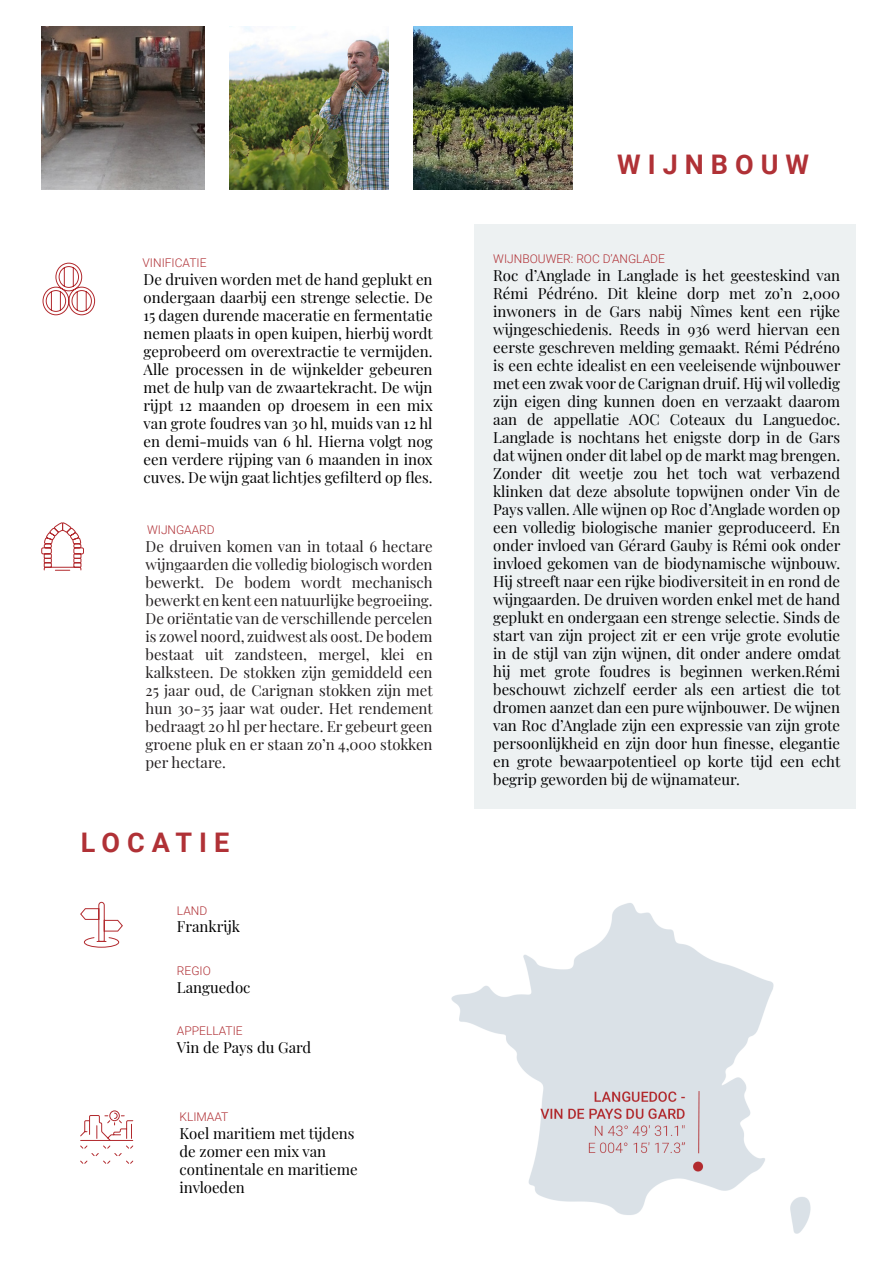
<style>
.page{position:relative;width:893px;height:1263px;background:#fff}
.page>*{position:absolute;margin:0;border:0;box-sizing:border-box;transform-origin:0 0}
.t1{font:700 27px "Roboto";letter-spacing:.26em;color:#b03136}
.t2{font:15px/18px "Playfair Display";color:#000001;text-align:justify}
.t3{font:15px/18px "Playfair Display";color:#231f20;text-align:justify}
.t4{font:300 12px "Roboto";color:#b03136}
</style>
<div class="page">
<svg style="left:80px;top:901px;width:43px;height:47px"></svg>
<img style="left:451px;top:903px;width:360px;height:331px">
<svg style="left:80px;top:1110px;width:54px;height:54px"></svg>
<div style="left:475px;top:224px;width:381px;height:584px;background:#edf1f2"></div>
<svg style="left:42px;top:262px;width:53px;height:54px"></svg>
<svg style="left:41px;top:522px;width:43px;height:49px"></svg>
<img style="left:41px;top:26px;width:163px;height:163px">
<img style="left:229px;top:26px;width:159px;height:163px">
<img style="left:414px;top:26px;width:159px;height:163px">
<p class="t4" style="left:143px;top:254px;width:65px">VINIFICATIE</p>
<p class="t2" style="left:144px;top:269px;width:291px">De druiven worden met de hand geplukt en ondergaan daarbij een strenge selectie. De 15 dagen durende maceratie en fermentatie nemen plaats in open kuipen, hierbij wordt geprobeerd om overextractie te vermijden.<br>Alle processen in de wijnkelder gebeuren met de hulp van de zwaartekracht. De wijn rijpt 12 maanden op droesem in een mix van grote foudres van 30 hl, muids van 12 hl en demi-muids van 6 hl. Hierna volgt nog een verdere rijping van 6 maanden in inox cuves. De wijn gaat lichtjes gefilterd op fles.</p>
<p class="t4" style="left:147px;top:522px;width:69px">WIJNGAARD</p>
<p class="t3" style="left:146px;top:536px;width:289px">De druiven komen van in totaal 6 hectare wijngaarden die volledig biologisch worden bewerkt. De bodem wordt mechanisch bewerkt en kent een natuurlijke begroeiing.<br>De oriëntatie van de verschillende percelen is zowel noord, zuidwest als oost. De bodem bestaat uit zandsteen, mergel, klei en kalksteen. De stokken zijn gemiddeld een 25 jaar oud, de Carignan stokken zijn met hun 30-35 jaar wat ouder. Het rendement bedraagt 20 hl per hectare. Er gebeurt geen groene pluk en er staan zo’n 4,000 stokken per hectare.</p>
<p class="t1" style="left:81px;top:823px;width:150px">LOCATIE</p>
<p class="t4" style="left:177px;top:902px;width:32px">LAND</p>
<p class="t2" style="left:177px;top:916px;width:65px">Frankrijk</p>
<p class="t4" style="left:177px;top:962px;width:35px">REGIO</p>
<p class="t2" style="left:177px;top:977px;width:75px">Languedoc</p>
<p class="t4" style="left:177px;top:1022px;width:67px">APPELLATIE</p>
<p class="t2" style="left:177px;top:1037px;width:136px">Vin de Pays du Gard</p>
<p class="t4" style="left:179px;top:1108px;width:50px">KLIMAAT</p>
<p class="t2" style="left:179px;top:1123px;width:180px;text-align:left">Koel maritiem met tijdens de zomer een mix van continentale en maritieme invloeden</p>
<p class="t1" style="left:617px;top:145px;width:194px">WIJNBOUW</p>
<p class="t4" style="left:493px;top:250px;width:173px">WIJNBOUWER: ROC D’ANGLADE</p>
<p class="t2" style="left:493px;top:265px;width:349px">Roc d’Anglade in Langlade is het geesteskind van Rémi Pédréno. Dit kleine dorp met zo’n 2,000 inwoners in de Gars nabij Nîmes kent een rijke wijngeschiedenis. Reeds in 936 werd hiervan een eerste geschreven melding gemaakt. Rémi Pédréno is een echte idealist en een veeleisende wijnbouwer met een zwak voor de Carignan druif. Hij wil volledig zijn eigen ding kunnen doen en verzaakt daarom aan de appellatie AOC Coteaux du Languedoc.<br>Langlade is nochtans het enigste dorp in de Gars dat wijnen onder dit label op de markt mag brengen.<br>Zonder dit weetje zou het toch wat verbazend klinken dat deze absolute topwijnen onder Vin de Pays vallen. Alle wijnen op Roc d’Anglade worden op een volledig biologische manier geproduceerd. En onder invloed van Gérard Gauby is Rémi ook onder invloed gekomen van de biodynamische wijnbouw.<br>Hij streeft naar een rijke biodiversiteit in en rond de wijngaarden. De druiven worden enkel met de hand geplukt en ondergaan een strenge selectie. Sinds de start van zijn project zit er een vrije grote evolutie in de stijl van zijn wijnen, dit onder andere omdat hij met grote foudres is beginnen werken.Rémi beschouwt zichzelf eerder als een artiest die tot dromen aanzet dan een pure wijnbouwer. De wijnen van Roc d’Anglade zijn een expressie van zijn grote persoonlijkheid en zijn door hun finesse, elegantie en grote bewaarpotentieel op korte tijd een echt begrip geworden bij de wijnamateur.</p>
</div>
